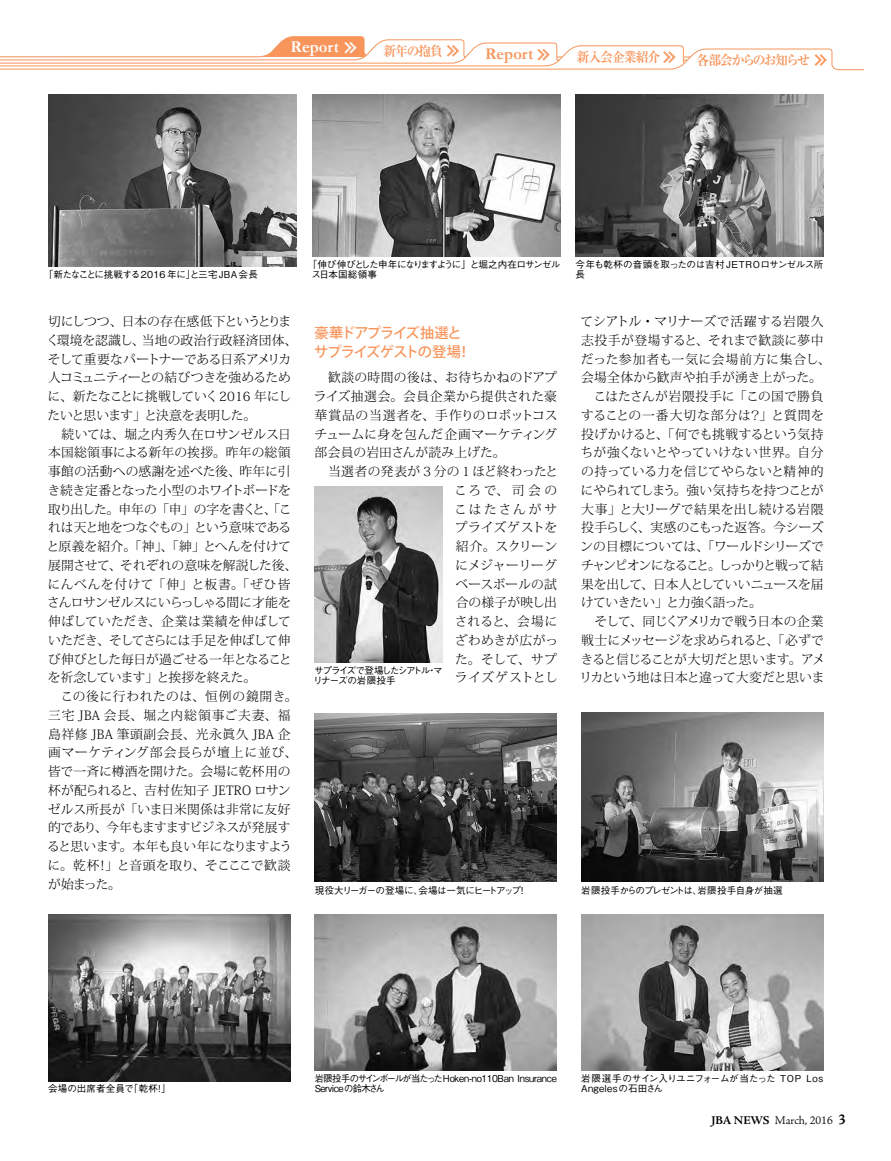
<style>
.page{position:relative;width:891px;height:1161px;background:#fff}
.page>*{position:absolute;margin:0;border:0;box-sizing:border-box;transform-origin:0 0}
.t1{font:700 16.5px "Garamond";color:#fff}
.t2{font:700 16.5px "Garamond";color:#f7955b}
.t3{font:500 14.25px/18.8px "Koz Go Pro";letter-spacing:-.08em;color:#f7955b}
.t4{font:700 13.5px "Ryumin Pro";letter-spacing:-.08em;color:#f7955b;scale:.95 1}
.t5{font:700 13.5px "Ryumin Pro";letter-spacing:-.14em;color:#f7955b;scale:.95 1}
.t6{font:300 12.75px/18.8px "Koz Min Pro";color:#000}
.t7{font:300 12.75px "Koz Min Pro";letter-spacing:.025em;color:#000}
.t8{font:300 12.75px "Koz Min Pro";letter-spacing:.02em;color:#000}
.t9{font:300 12.75px "Koz Min Pro";letter-spacing:.03em;color:#000}
.t10{font:300 12.75px "Koz Min Pro";letter-spacing:.18em;color:#000}
.t11{font:300 12px "Adobe Jenson Pro";color:#000}
.t12{font:500 9.6px/10.5px "Gothic BBB Pro";letter-spacing:-.05em;color:#000}
.t13{font:500 9.6px/10.5px "Gothic BBB Pro";letter-spacing:.015em;color:#000}
.t14{font:500 9.6px/10.5px "Gothic BBB Pro";letter-spacing:-.07em;color:#000}
.t15{font:500 9.6px/10.5px "Gothic BBB Pro";letter-spacing:-.03em;color:#000}
.t16{font:500 9.6px "Gothic BBB Pro";letter-spacing:.02em;color:#000}
.t17{font:500 9.6px/10.5px "Gothic BBB Pro";letter-spacing:-.11em;color:#000}
.t18{font:500 9.6px "Gothic BBB Pro";letter-spacing:-.08em;color:#000}
.t19{font:500 9.6px "Gothic BBB Pro";letter-spacing:.01em;color:#000}
.s1{font-weight:700}
.s2{font-weight:700;font-size:15px}
</style>
<div class="page">
<svg style="left:0;top:36px;width:864px;height:34px"></svg>
<img style="left:48px;top:94px;width:249px;height:172px">
<img style="left:48px;top:915px;width:242px;height:166px">
<img style="left:315px;top:486px;width:127px;height:176px">
<img style="left:315px;top:713px;width:242px;height:169px">
<img style="left:312px;top:94px;width:248px;height:163px">
<img style="left:575px;top:94px;width:249px;height:162px">
<img style="left:581px;top:712px;width:243px;height:169px">
<img style="left:315px;top:915px;width:242px;height:155px">
<img style="left:581px;top:915px;width:243px;height:155px">
<p class="t1" style="left:291px;top:37px;width:50px">Report</p>
<p class="t4" style="left:383px;top:40px;width:64px">新年の抱負</p>
<p class="t2" style="left:485px;top:44px;width:50px">Report</p>
<p class="t4" style="left:577px;top:46px;width:90px">新入会企業紹介</p>
<p class="t5" style="left:697px;top:50px;width:121px">各部会からのお知らせ</p>
<p class="t15" style="left:576px;top:258px;width:249px">今年も乾杯の音頭を取ったのは吉村 JETROロサンゼルス所長</p>
<p class="t6" style="left:580px;top:312px;width:252px">てシアトル・マリナーズで活躍する岩隈久志投手が登場すると、それまで歓談に夢中だった参加者も一気に会場前方に集合し、会場全体から歓声や拍手が湧き上がった。　こはたさんが岩隈投手に「この国で勝負することの一番大切な部分は？」と質問を投げかけると、「何でも挑戦するという気持ちが強くないとやっていけない世界。自分の持っている力を信じてやらないと精神的にやられてしまう。強い気持ちを持つことが大事」と大リーグで結果を出し続ける岩隈投手らしく、実感のこもった返答。今シーズンの目標については、「ワールドシリーズでチャンピオンになること。しっかりと戦って結果を出して、日本人としていいニュースを届けていきたい」と力強く語った。<br>　そして、同じくアメリカで戦う日本の企業戦士にメッセージを求められると、「必ずできると信じることが大切だと思います。アメリカという地は日本と違って大変だと思いま</p>
<p class="t14" style="left:311px;top:257px;width:251px;text-indent:-4px">「伸び伸びとした申年になりますように」と堀之内在ロサンゼルス日本国総領事</p>
<p class="t16" style="left:44px;top:267px;width:216px">「新たなことに挑戦する2016年に」と三宅JBA会長</p>
<p class="t6" style="left:46px;top:312px;width:253px">切にしつつ、日本の存在感低下というとりまく環境を認識し、当地の政治行政経済団体、そして重要なパートナーである日系アメリカ人コミュニティーとの結びつきを強めるために、新たなことに挑戦していく2016 年にしたいと思います」と決意を表明した。<br>　続いては、堀之内秀久在ロサンゼルス日本国総領事による新年の挨拶。昨年の総領事館の活動への感謝を述べた後、昨年に引き続き定番となった小型のホワイトボードを取り出した。申年の「申」の字を書くと、「これは天と地をつなぐもの」という意味であると原義を紹介。「神」、「紳」とへんを付けて展開させて、それぞれの意味を解説した後、にんべんを付けて「伸」と板書。「ぜひ皆さんロサンゼルスにいらっしゃる間に才能を伸ばしていただき、企業は業績を伸ばしていただき、そしてさらには手足を伸ばして伸び伸びとした毎日が過ごせる一年となることを祈念しています」と挨拶を終えた。<br>　この後に行われたのは、恒例の鏡開き。三宅 JBA 会長、堀之内総領事ご夫妻、福島祥修 JBA 筆頭副会長、光永眞久 JBA 企画マーケティング部会長らが壇上に並び、皆で一斉に樽酒を開けた。会場に乾杯用の杯が配られると、吉村佐知子 JETRO ロサンゼルス所長が「いま日米関係は非常に友好的であり、今年もますますビジネスが発展すると思います。本年も良い年になりますように。乾杯！」と音頭を取り、そこここで歓談が始まった。</p>
<p class="t3" style="left:314px;top:324px;width:158px">豪華ドアプライズ抽選とサプライズゲストの登場！</p>
<p class="t7" style="left:315px;top:369px;width:244px">　歓談の時間の後は、お待ちかねのドアプ</p>
<p class="t7" style="left:314px;top:387px;width:245px">ライズ抽選会。会員企業から提供された豪</p>
<p class="t9" style="left:315px;top:406px;width:244px">華賞品の当選者を、手作りのロボットコス</p>
<p class="t8" style="left:314px;top:425px;width:244px">チュームに身を包んだ企画マーケティング</p>
<p class="t6" style="left:315px;top:443px;width:192px">部会員の岩田さんが読み上げた。</p>
<p class="t7" style="left:315px;top:462px;width:245px">　当選者の発表が３分の１ほど終わったと</p>
<p class="t6" style="left:455px;top:480px;width:104px">ころで、司会の</p>
<p class="t10" style="left:455px;top:500px;width:104px">こはたさんがサ</p>
<p class="t6" style="left:455px;top:518px;width:104px">プライズゲストを</p>
<p class="t6" style="left:456px;top:537px;width:103px">紹介。スクリーン</p>
<p class="t6" style="left:455px;top:555px;width:103px">にメジャーリーグ</p>
<p class="t6" style="left:456px;top:574px;width:103px">ベースボールの試</p>
<p class="t6" style="left:456px;top:593px;width:103px">合の様子が映し出</p>
<p class="t6" style="left:455px;top:612px;width:104px">されると、会場に</p>
<p class="t6" style="left:455px;top:630px;width:105px">ざわめきが広がっ</p>
<p class="t6" style="left:455px;top:649px;width:103px">た。そして、サプ</p>
<p class="t8" style="left:455px;top:669px;width:105px">ライズゲストとし</p>
<p class="t17" style="left:313px;top:664px;width:131px">サプライズで登場したシアトル・マリナーズの岩隈投手</p>
<p class="t18" style="left:315px;top:882px;width:214px">現役大リーガーの登場に、会場は一気にヒートアップ！</p>
<p class="t12" style="left:581px;top:884px;width:203px">岩隈投手からのプレゼントは、岩隈投手自身が抽選</p>
<p class="t19" style="left:48px;top:1081px;width:124px">会場の出席者全員で「乾杯！」</p>
<p class="t12" style="left:315px;top:1072px;width:244px">岩隈投手のサインボールが当たったHoken-no110Ban Insurance<br>Serviceの鈴木さん</p>
<p class="t13" style="left:581px;top:1072px;width:244px">岩隈選手のサイン入りユニフォームが当たった TOP Los<br>Angelesの石田さん　</p>
<p class="t11" style="left:712px;top:1113px;width:136px"><span class="s1">JBA NEWS</span> March, 2016 <span class="s2">3</span></p>
</div>
